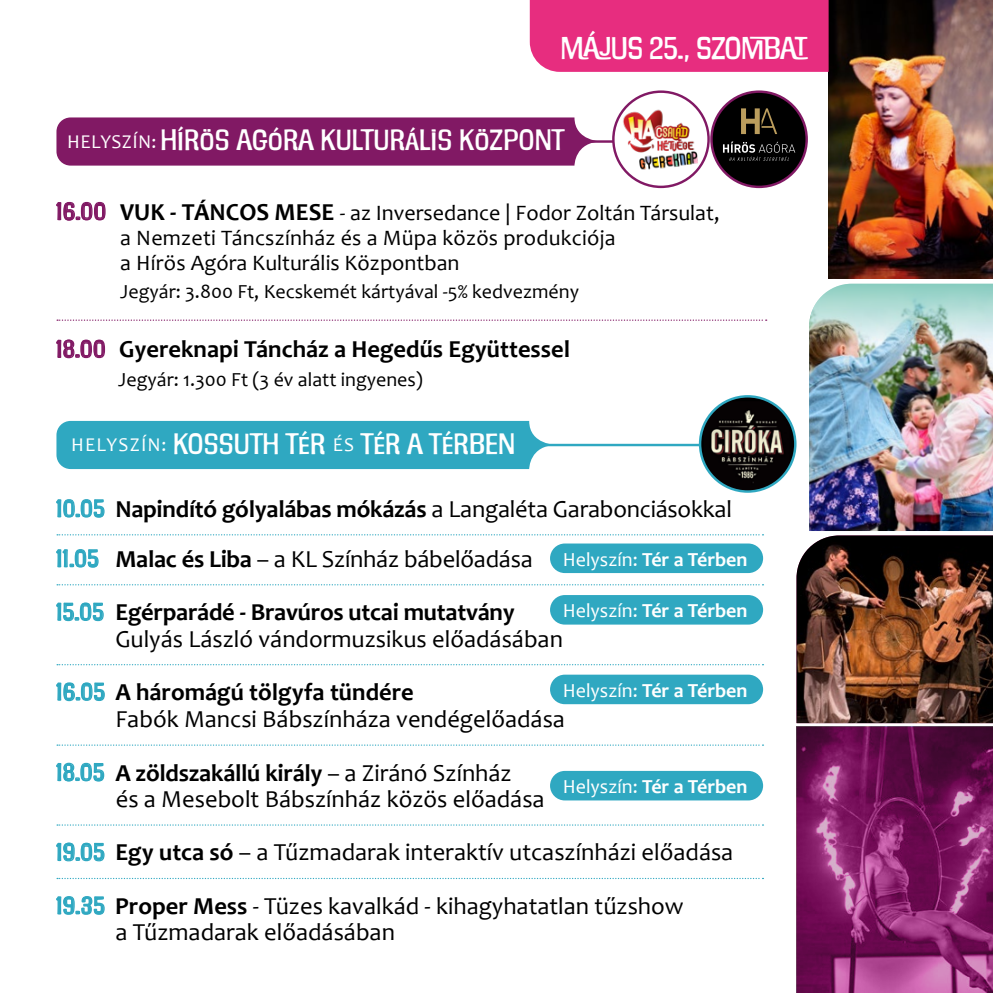
<style>
.page{position:relative;width:993px;height:993px;background:#fff}
.page>*{position:absolute;margin:0;border:0;box-sizing:border-box;transform-origin:0 0}
.t1{font:35px "Filmotype Maxwell";color:#fff}
.t2{font:32.75px "Filmotype Maxwell";letter-spacing:.02em;color:#fff}
.t3{font:24.5px/26.5px "Candara";color:#000}
.t4{font:700 24.5px "Candara";color:#000}
.t5{font:22px/25px "Candara";color:#000}
.t6{font:20px "Candara";color:#000}
.t7{font:700 20px "Candara";color:#fff}
.s1{font-family:"Candara";font-size:19.5px}
.s2{font-family:"Filmotype Maxwell";font-size:27px;color:#811964}
.s3{font-weight:700;font-size:24.5px}
.s4{font-family:"Filmotype Maxwell";font-weight:400;font-size:27px;color:#811964}
.s5{font-family:"Filmotype Maxwell";font-size:27px;color:#2fa8c1}
.s6{font-weight:700}
.s7{font-weight:400}
</style>
<div class="page">
<img style="left:828px;top:0;width:164px;height:278px">
<img style="left:796px;top:726px;width:196px;height:266px">
<img style="left:809px;top:283px;width:183px;height:248px">
<img style="left:796px;top:535px;width:196px;height:188px">
<svg style="left:57px;top:534px;width:706px;height:1px"></svg>
<svg style="left:57px;top:584px;width:706px;height:1px"></svg>
<svg style="left:57px;top:664px;width:706px;height:1px"></svg>
<svg style="left:57px;top:744px;width:706px;height:1px"></svg>
<svg style="left:57px;top:824px;width:706px;height:1px"></svg>
<svg style="left:57px;top:877px;width:706px;height:1px"></svg>
<hr style="left:418px;top:443px;width:292px;height:3px;background:#2fa8c1">
<svg style="left:699px;top:396px;width:96px;height:95px"></svg>
<img style="left:703px;top:401px;width:87px;height:90px">
<div style="left:698px;top:395px;width:98px;height:97px;border:2px solid #2fa8c1;border-radius:50%"></div>
<div style="left:56px;top:421px;width:501px;height:48px;background:#2fa8c1"></div>
<div style="left:550px;top:543px;width:212px;height:30px;background:#2fa8c1;border-radius:15px"></div>
<div style="left:550px;top:595px;width:212px;height:29px;background:#2fa8c1;border-radius:15px"></div>
<div style="left:550px;top:674px;width:212px;height:30px;background:#2fa8c1;border-radius:15px"></div>
<div style="left:550px;top:770px;width:212px;height:30px;background:#2fa8c1;border-radius:15px"></div>
<svg style="left:57px;top:319px;width:709px;height:2px"></svg>
<div style="left:56px;top:117px;width:537px;height:48px;background:#811964"></div>
<hr style="left:578px;top:140px;width:98px;height:3px;background:#811964">
<div style="left:529px;top:0;width:299px;height:72px;background:#e72d7f"></div>
<img style="left:613px;top:106px;width:92px;height:66px">
<div style="left:612px;top:90px;width:97px;height:98px;border:2px solid #811964;border-radius:50%"></div>
<div style="left:711px;top:92px;width:95px;height:95px;background:#000;border-radius:48px"></div>
<svg style="left:723px;top:141px;width:72px;height:20px"></svg>
<svg style="left:741px;top:108px;width:36px;height:26px"></svg>
<div style="left:710px;top:90px;width:97px;height:98px;border:2px solid #811964;border-radius:50%"></div>
<h1 class="t1" style="left:560px;top:29px;width:246px">MÁJUS 25., SZOMBAT</h1>
<h2 class="t2" style="left:67px;top:122px;width:498px"><span class="s1">HELYSZÍN:</span> HÍRÖS AGÓRA KULTURÁLIS KÖZPONT</h2>
<p class="t5" style="left:120px;top:200px;width:600px;text-indent:-64px"><span class="s2">16.00</span> <span class="s3">VUK - TÁNCOS MESE</span> - az Inversedance | Fodor Zoltán Társulat, a Nemzeti Táncszínház és a Müpa közös produkciója<br>a Hírös Agóra Kulturális Központban</p>
<p class="t6" style="left:120px;top:279px;width:460px">Jegyár: 3.800 Ft, Kecskemét kártyával -5% kedvezmény</p>
<p class="t4" style="left:56px;top:334px;width:515px"><span class="s4">18.00</span> Gyereknapi Táncház a Hegedűs Együttessel</p>
<p class="t6" style="left:118px;top:367px;width:306px">Jegyár: 1.300 Ft (3 év alatt ingyenes)</p>
<h2 class="t2" style="left:71px;top:425px;width:445px"><span class="s1">HELYSZÍN:</span> KOSSUTH TÉR <span class="s1">ÉS</span> TÉR A TÉRBEN</h2>
<p class="t3" style="left:56px;top:484px;width:676px;line-height:50px"><span class="s5">10.05</span> <span class="s6">Napindító gólyalábas mókázás</span> a Langaléta Garabonciásokkal<br><span class="s5">11.05</span> <span class="s6">Malac és Liba</span> – a KL Színház bábelőadása</p>
<p class="t3" style="left:115px;top:599px;width:449px;text-indent:-59px"><span class="s5">15.05</span> <span class="s6">Egérparádé - Bravúros utcai mutatvány<br></span>Gulyás László vándormuzsikus előadásában</p>
<p class="t3" style="left:115px;top:678px;width:451px;text-indent:-59px"><span class="s5">16.05</span> <span class="s6">A háromágú tölgyfa tündére<br></span>Fabók Mancsi Bábszínháza vendégelőadása</p>
<p class="t3" style="left:116px;top:759px;width:430px;text-indent:-59px"><span class="s5">18.05</span> <span class="s6">A zöldszakállú király</span> – a Ziránó Színház<br>és a Mesebolt Bábszínház közös előadása</p>
<p class="t3" style="left:56px;top:825px;width:678px;line-height:53.5px"><span class="s5">19.05</span> <span class="s6">Egy utca só</span> – a Tűzmadarak interaktív utcaszínházi előadása<br><span class="s5">19.35</span> <span class="s6">Proper Mess</span> - Tüzes kavalkád - kihagyhatatlan tűzshow</p>
<p class="t3" style="left:115px;top:918px;width:281px">a Tűzmadarak előadásában</p>
<p class="t7" style="left:562px;top:546px;width:186px"><span class="s7">Helyszín:</span> Tér a Térben</p>
<p class="t7" style="left:562px;top:598px;width:186px"><span class="s7">Helyszín:</span> Tér a Térben</p>
<p class="t7" style="left:562px;top:678px;width:186px"><span class="s7">Helyszín:</span> Tér a Térben</p>
<p class="t7" style="left:562px;top:774px;width:186px"><span class="s7">Helyszín:</span> Tér a Térben</p>
</div>
